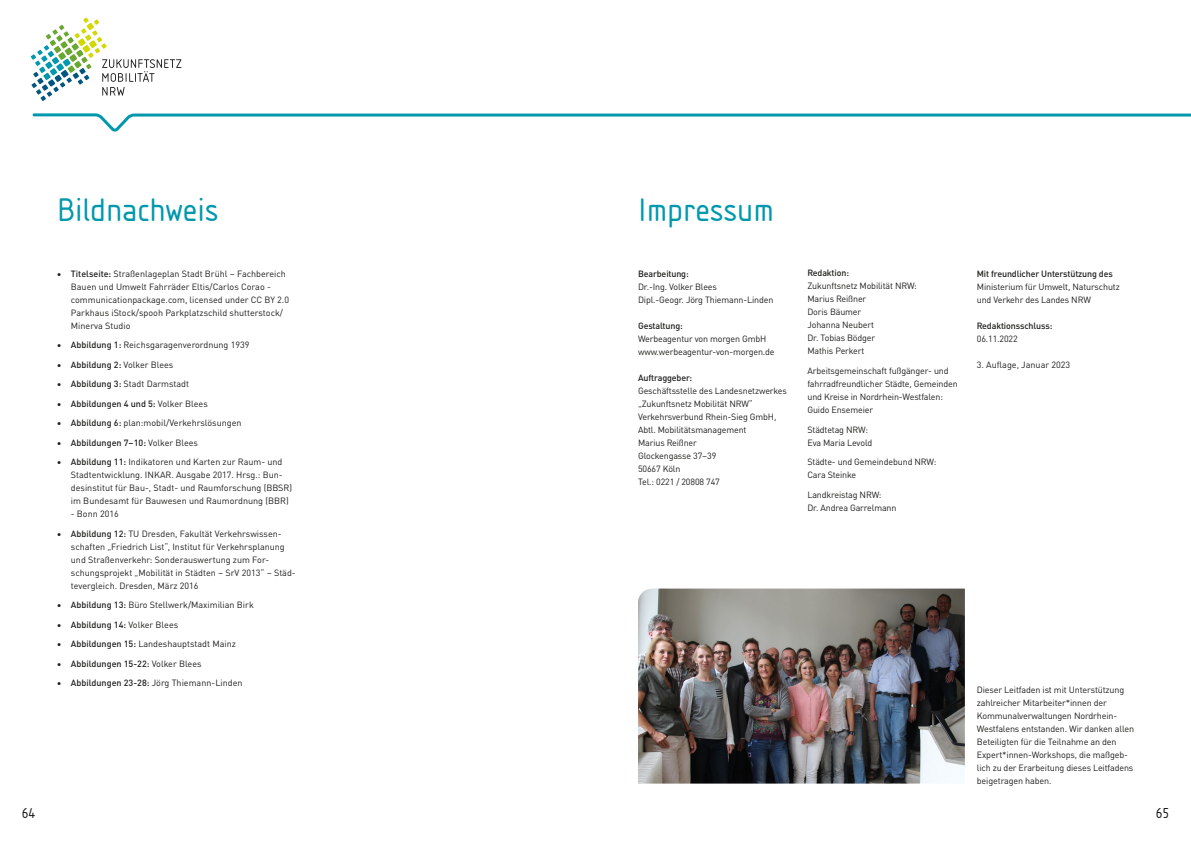
<style>
.page{position:relative;width:1191px;height:842px;background:#fff}
.page>*{position:absolute;margin:0;border:0;box-sizing:border-box;transform-origin:0 0}
.t1{font:34px "Isonorm Pro";color:#0098ad}
.t2{font:15px "Isonorm Pro";color:#1d1d1b}
.t3{font:9px/13px "DINOT";letter-spacing:-.015em;color:#1d1d1b}
.t4{font:500 9px "DINOT";letter-spacing:-.015em;color:#1d1d1b}
.s1{font-weight:500}
.s2{font-weight:400}
</style>
<div class="page">
<svg style="left:32px;top:113px;width:1159px;height:19px"></svg>
<svg style="left:31px;top:18px;width:150px;height:83px"></svg>
<img style="left:638px;top:589px;width:327px;height:194px">
<h1 class="t1" style="left:57px;top:191px;width:163px">Bildnachweis</h1>
<p class="t3" style="left:71px;top:266px;width:220px;text-indent:-14px">• <span class="s1">Titelseite:</span> Straßenlageplan Stadt Brühl – Fachbereich Bauen und Umwelt Fahrräder Eltis/Carlos Corao - communicationpackage.com, licensed under CC BY 2.0<br>Parkhaus iStock/spooh Parkplatzschild shutterstock/ Minerva Studio</p>
<p class="t3" style="left:57px;top:338px;width:194px">• <span class="s1">Abbildung 1:</span> Reichsgaragenverordnung 1939</p>
<p class="t3" style="left:57px;top:357px;width:118px">• <span class="s1">Abbildung 2:</span> Volker Blees</p>
<p class="t3" style="left:57px;top:377px;width:134px">• <span class="s1">Abbildung 3:</span> Stadt Darmstadt</p>
<p class="t4" style="left:57px;top:396px;width:153px"><span class="s2">•</span> Abbildungen 4 und 5: <span class="s2">Volker Blees</span></p>
<p class="t3" style="left:57px;top:416px;width:186px">• <span class="s1">Abbildung 6:</span> plan:mobil/Verkehrslösungen</p>
<p class="t4" style="left:57px;top:435px;width:143px"><span class="s2">•</span> Abbildungen 7–10: <span class="s2">Volker Blees</span></p>
<p class="t3" style="left:71px;top:455px;width:223px;text-indent:-14px">• <span class="s1">Abbildung 11:</span> Indikatoren und Karten zur Raum- und Stadtentwicklung. INKAR. Ausgabe 2017. Hrsg.: Bun&shy;desinstitut für Bau-, Stadt- und Raumforschung (BBSR) im Bundesamt für Bauwesen und Raumordnung (BBR)</p>
<p class="t3" style="left:71px;top:507px;width:50px">- Bonn 2016</p>
<p class="t3" style="left:71px;top:526px;width:226px;text-indent:-14px">• <span class="s1">Abbildung 12:</span> TU Dresden, Fakultät Verkehrswissen&shy;schaften „Friedrich List“, Institut für Verkehrsplanung und Straßenverkehr: Sonderauswertung zum For&shy;schungsprojekt „Mobilität in Städten – SrV 2013“ – Städ&shy;tevergleich. Dresden, März 2016</p>
<p class="t3" style="left:57px;top:598px;width:199px">• <span class="s1">Abbildung 13:</span> Büro Stellwerk/Maximilian Birk</p>
<p class="t3" style="left:57px;top:617px;width:123px">• <span class="s1">Abbildung 14:</span> Volker Blees</p>
<p class="t3" style="left:57px;top:637px;width:181px">• <span class="s1">Abbildungen 15:</span> Landeshauptstadt Mainz</p>
<p class="t4" style="left:57px;top:656px;width:146px"><span class="s2">•</span> Abbildungen 15-22: <span class="s2">Volker Blees</span></p>
<p class="t3" style="left:57px;top:676px;width:187px">• <span class="s1">Abbildungen 23-28:</span> Jörg Thiemann-Linden</p>
<h1 class="t1" style="left:638px;top:191px;width:137px">Impressum</h1>
<p class="t4" style="left:638px;top:266px;width:52px">Bearbeitung:</p>
<p class="t3" style="left:638px;top:279px;width:137px">Dr.-Ing. Volker Blees<br>Dipl.-Geogr. Jörg Thiemann-Linden</p>
<p class="t4" style="left:638px;top:318px;width:46px">Gestaltung:</p>
<p class="t3" style="left:638px;top:331px;width:138px">Werbeagentur von morgen GmbH www.werbeagentur-von-morgen.de</p>
<p class="t4" style="left:638px;top:370px;width:56px">Auftraggeber:</p>
<p class="t3" style="left:638px;top:383px;width:150px">Geschäftsstelle des Landesnetzwerkes „Zukunftsnetz Mobilität NRW“<br>Verkehrsverbund Rhein-Sieg GmbH,<br>Abtl. Mobilitätsmanagement<br>Marius Reißner<br>Glockengasse 37–39<br>50667 Köln<br>Tel.: 0221 / 20808 747</p>
<p class="t4" style="left:807px;top:266px;width:43px">Redaktion:</p>
<p class="t3" style="left:807px;top:279px;width:111px">Zukunftsnetz Mobilität NRW:<br>Marius Reißner<br>Doris Bäumer<br>Johanna Neubert<br>Dr. Tobias Bödger<br>Mathis Perkert</p>
<p class="t3" style="left:807px;top:364px;width:152px">Arbeitsgemeinschaft fußgänger- und fahrradfreundlicher Städte, Gemeinden und Kreise in Nordrhein-Westfalen:<br>Guido Ensemeier</p>
<p class="t3" style="left:807px;top:422px;width:66px">Städtetag NRW:<br>Eva Maria Levold</p>
<p class="t3" style="left:807px;top:455px;width:130px">Städte- und Gemeindebund NRW:<br>Cara Steinke</p>
<p class="t3" style="left:807px;top:487px;width:91px">Landkreistag NRW:<br>Dr. Andrea Garrelmann</p>
<p class="t4" style="left:977px;top:266px;width:137px">Mit freundlicher Unterstützung des</p>
<p class="t3" style="left:977px;top:279px;width:144px">Ministerium für Umwelt, Naturschutz und Verkehr des Landes NRW</p>
<p class="t4" style="left:977px;top:318px;width:77px">Redaktionsschluss:</p>
<p class="t3" style="left:977px;top:331px;width:42px">06.11.2022</p>
<p class="t3" style="left:977px;top:357px;width:95px">3. Auflage, Januar 2023</p>
<p class="t3" style="left:977px;top:682px;width:159px">Dieser Leitfaden ist mit Unterstützung zahlreicher Mitarbeiter*innen der Kommunalverwaltungen Nordrhein-Westfalens entstanden. Wir danken allen Beteiligten für die Teilnahme an den Expert*innen-Workshops, die maßgeb&shy;lich zu der Erarbeitung dieses Leitfadens beigetragen haben.</p>
<h2 class="t2" style="left:22px;top:805px;width:15px">64</h2>
<h2 class="t2" style="left:1155px;top:805px;width:15px">65</h2>
</div>
